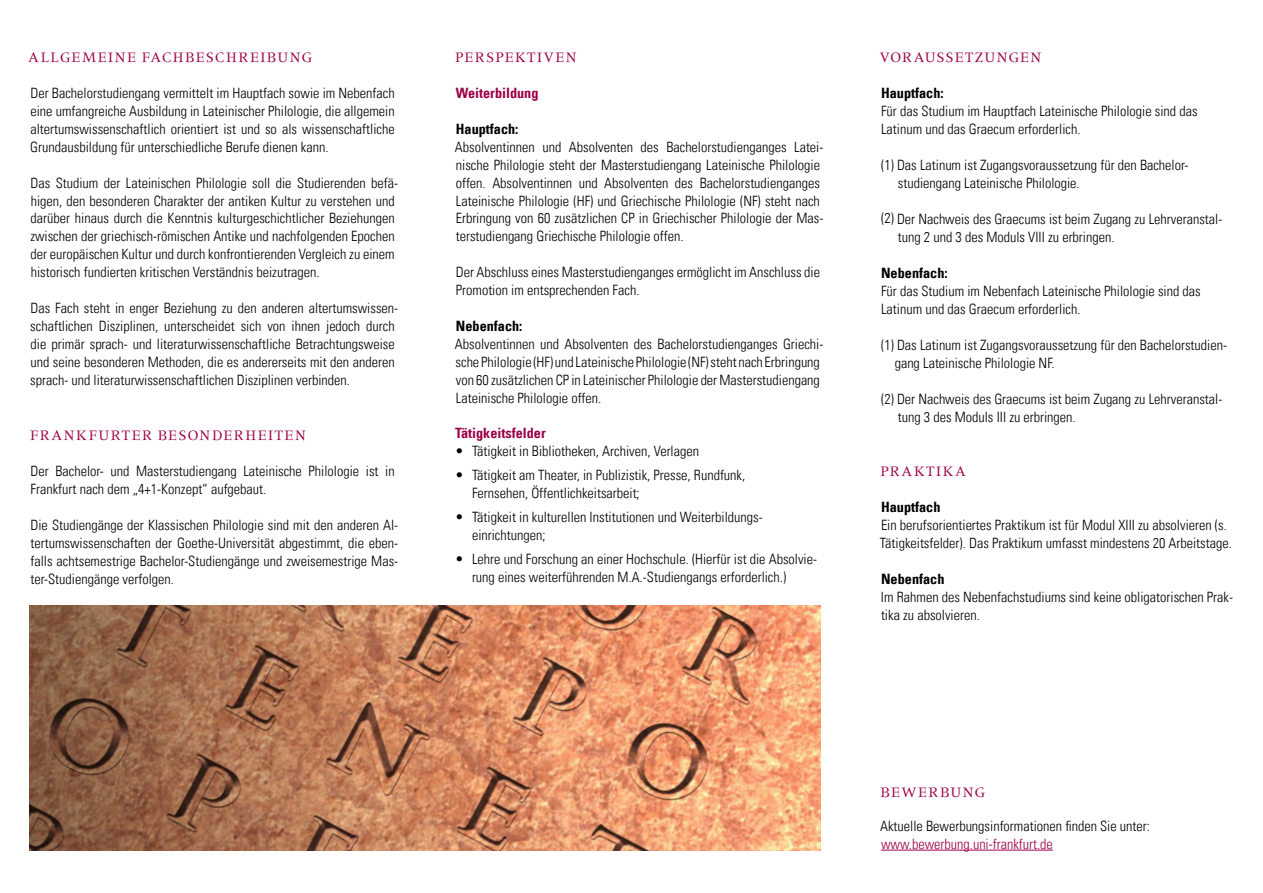
<style>
.page{position:relative;width:1263px;height:893px;background:#fff}
.page>*{position:absolute;margin:0;border:0;box-sizing:border-box;transform-origin:0 0}
.t1{font:15px "Meridien";letter-spacing:.08em;color:#9d0046}
.t2{font:15px "Meridien";letter-spacing:.06em;color:#9d0046}
.t3{font:15px "Meridien";letter-spacing:.105em;color:#9d0046}
.t4{font:14.25px/18px "Univers Com 47 Light Cond";color:#000}
.t5{font:14.25px "Univers Com 67 Bold Cond";color:#000}
.t6{font:14.25px "Univers Com 47 Light Cond";color:#9d0046}
.t7{font:14.25px "Univers Com 67 Bold Cond";color:#9d0046}
</style>
<div class="page">
<img style="left:30px;top:606px;width:791px;height:244px">
<hr style="left:881px;top:850px;width:172px;height:1px;background:#9d0046">
<p class="t1" style="left:28px;top:48px;width:285px">ALLGEMEINE FACHBESCHREIBUNG</p>
<p class="t4" style="left:30px;top:83px;width:366px;text-align:justify">Der Bachelorstudiengang vermittelt im Hauptfach sowie im Nebenfach eine umfangreiche Ausbildung in Lateinischer Philologie, die allgemein altertumswissenschaftlich orientiert ist und so als wissenschaftliche Grundausbildung für unterschiedliche Berufe dienen kann.</p>
<p class="t4" style="left:30px;top:173px;width:369px">Das Studium der Lateinischen Philologie soll die Studierenden befä&shy;higen, den besonderen Charakter der antiken Kultur zu verstehen und darüber hinaus durch die Kenntnis kulturgeschichtlicher Beziehungen zwischen der griechisch-römischen Antike und nachfolgenden Epochen der europäischen Kultur und durch konfrontierenden Vergleich zu einem historisch fundierten kritischen Verständnis beizutragen.</p>
<p class="t4" style="left:30px;top:299px;width:369px">Das Fach steht in enger Beziehung zu den anderen altertumswissen&shy;schaftlichen Disziplinen, unterscheidet sich von ihnen jedoch durch die primär sprach- und literaturwissenschaftliche Betrachtungsweise und seine besonderen Methoden, die es andererseits mit den anderen sprach- und literaturwissenschaftlichen Disziplinen verbinden.</p>
<p class="t1" style="left:30px;top:426px;width:277px">FRANKFURTER BESONDERHEITEN</p>
<p class="t4" style="left:30px;top:461px;width:366px">Der Bachelor- und Masterstudiengang Lateinische Philologie ist in<br>Frankfurt nach dem „4+1-Konzept“ aufgebaut.</p>
<p class="t4" style="left:30px;top:515px;width:369px;text-align:justify">Die Studiengänge der Klassischen Philologie sind mit den anderen Al&shy;tertumswissenschaften der Goethe-Universität abgestimmt, die eben&shy;falls achtsemestrige Bachelor-Studiengänge und zweisemestrige Mas&shy;ter-Studiengänge verfolgen.</p>
<p class="t1" style="left:455px;top:48px;width:123px">PERSPEKTIVEN</p>
<p class="t7" style="left:456px;top:84px;width:84px">Weiterbildung</p>
<p class="t5" style="left:456px;top:120px;width:64px">Hauptfach:</p>
<p class="t4" style="left:455px;top:137px;width:370px">Absolventinnen und Absolventen des Bachelorstudienganges Latei&shy;nische Philologie steht der Masterstudiengang Lateinische Philologie offen. Absolventinnen und Absolventen des Bachelorstudienganges Lateinische Philologie (HF) und Griechische Philologie (NF) steht nach Erbringung von 60 zusätzlichen CP in Griechischer Philologie der Mas&shy;terstudiengang Griechische Philologie offen.</p>
<p class="t4" style="left:456px;top:263px;width:366px">Der Abschluss eines Masterstudienganges ermöglicht im Anschluss die<br>Promotion im entsprechenden Fach.</p>
<p class="t5" style="left:456px;top:318px;width:68px">Nebenfach:</p>
<p class="t4" style="left:455px;top:335px;width:370px">Absolventinnen und Absolventen des Bachelorstudienganges Griechi&shy;sche Philologie (HF) und Lateinische Philologie (NF) steht nach Erbringung von 60 zusätzlichen CP in Lateinischer Philologie der Masterstudiengang Lateinische Philologie offen.</p>
<p class="t7" style="left:455px;top:424px;width:92px">Tätigkeitsfelder</p>
<p class="t4" style="left:455px;top:442px;width:246px">• Tätigkeit in Bibliotheken, Archiven, Verlagen</p>
<p class="t4" style="left:472px;top:466px;width:275px;text-indent:-17px">• Tätigkeit am Theater, in Publizistik, Presse, Rundfunk,<br>Fernsehen, Öffentlichkeitsarbeit;</p>
<p class="t4" style="left:472px;top:508px;width:291px;text-indent:-17px">• Tätigkeit in kulturellen Institutionen und Weiterbildungs&shy;einrichtungen;</p>
<p class="t4" style="left:472px;top:550px;width:346px;text-indent:-17px">• Lehre und Forschung an einer Hochschule. (Hierfür ist die Absolvie&shy;rung eines weiterführenden M.A.-Studiengangs erforderlich.)</p>
<p class="t2" style="left:880px;top:48px;width:163px">VORAUSSETZUNGEN</p>
<p class="t5" style="left:881px;top:84px;width:64px">Hauptfach:</p>
<p class="t4" style="left:881px;top:101px;width:318px">Für das Studium im Hauptfach Lateinische Philologie sind das<br>Latinum und das Graecum erforderlich.</p>
<p class="t4" style="left:898px;top:155px;width:291px;text-indent:-17px">(1) Das Latinum ist Zugangsvoraussetzung für den Bachelor&shy;studiengang Lateinische Philologie.</p>
<p class="t4" style="left:898px;top:209px;width:326px;text-indent:-17px">(2) Der Nachweis des Graecums ist beim Zugang zu Lehrveranstal&shy;tung 2 und 3 des Moduls VIII zu erbringen.</p>
<p class="t5" style="left:881px;top:264px;width:68px">Nebenfach:</p>
<p class="t4" style="left:881px;top:281px;width:321px">Für das Studium im Nebenfach Lateinische Philologie sind das<br>Latinum und das Graecum erforderlich.</p>
<p class="t4" style="left:895px;top:335px;width:334px;text-indent:-13px">(1) Das Latinum ist Zugangsvoraussetzung für den Bachelorstudien&shy;gang Lateinische Philologie NF.</p>
<p class="t4" style="left:898px;top:389px;width:326px;text-indent:-17px">(2) Der Nachweis des Graecums ist beim Zugang zu Lehrveranstal&shy;tung 3 des Moduls III zu erbringen.</p>
<p class="t3" style="left:880px;top:462px;width:87px">PRAKTIKA</p>
<p class="t5" style="left:881px;top:498px;width:61px">Hauptfach</p>
<p class="t4" style="left:880px;top:515px;width:353px">Ein berufsorientiertes Praktikum ist für Modul XIII zu absolvieren (s.<br>Tätigkeitsfelder). Das Praktikum umfasst mindestens 20 Arbeitstage.</p>
<p class="t5" style="left:881px;top:570px;width:65px">Nebenfach</p>
<p class="t4" style="left:881px;top:587px;width:354px">Im Rahmen des Nebenfachstudiums sind keine obligatorischen Prak&shy;tika zu absolvieren.</p>
<p class="t1" style="left:880px;top:784px;width:106px">BEWERBUNG</p>
<p class="t4" style="left:880px;top:817px;width:271px">Aktuelle Bewerbungsinformationen finden Sie unter:</p>
<p class="t6" style="left:881px;top:835px;width:173px">www.bewerbung.uni-frankfurt.de</p>
</div>
